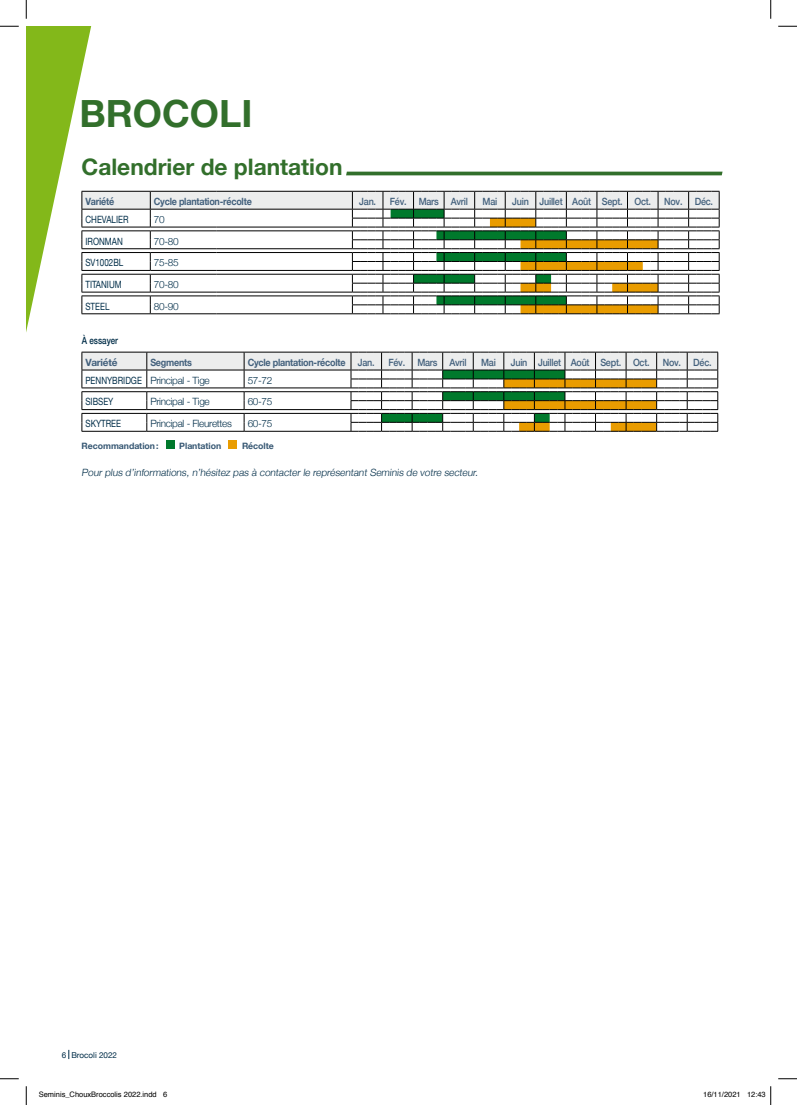
<style>
.page{position:relative;width:797px;height:1105px;background:#fff}
.page>*{position:absolute;margin:0;border:0;box-sizing:border-box;transform-origin:0 0}
.t1{font:700 37.5px "Helvetica Neue";color:#326f2b}
.t2{font:700 22.75px "Helvetica Neue";color:#326f2b}
.t3{font:300 10px "Helvetica Neue";letter-spacing:-.03em;color:#002d48}
.t4{font:500 10px "Helvetica Neue";letter-spacing:-.025em;color:#42607c;scale:.9 1}
.t5{font:700 10px "Helvetica Neue";letter-spacing:-.025em;color:#42607c;scale:.9 1}
.t6{font:10px "Helvetica Neue";color:#002d48;scale:.8 1}
.t7{font:500 10px "Helvetica Neue";color:#002d48;scale:.8 1}
.t8{font:700 10px "Helvetica Neue";letter-spacing:-.025em;color:#42607c}
.t9{font:700 8.75px "Helvetica Neue";letter-spacing:-.005em;color:#365773}
.t10{font:8.12px "Helvetica Neue";color:#002d48}
.t11{font:7.5px "Helvetica";color:#000}
.s1{font-weight:500}
.s2{font-weight:400}
</style>
<div class="page">
<svg style="left:26px;top:26px;width:69px;height:1033px"></svg>
<svg style="left:82px;top:191px;width:638px;height:123px"></svg>
<hr style="left:150px;top:191px;width:66px;height:1px;background:#000">
<hr style="left:216px;top:191px;width:137px;height:1px;background:#000">
<hr style="left:82px;top:209px;width:68px;height:1px;background:#000">
<hr style="left:150px;top:209px;width:66px;height:1px;background:#000">
<hr style="left:216px;top:209px;width:137px;height:1px;background:#000">
<svg style="left:82px;top:345px;width:636px;height:87px"></svg>
<hr style="left:82px;top:370px;width:65px;height:1px;background:#000">
<hr style="left:147px;top:370px;width:97px;height:1px;background:#000">
<hr style="left:244px;top:370px;width:107px;height:1px;background:#000">
<hr style="left:82px;top:352px;width:65px;height:1px;background:#000">
<hr style="left:147px;top:352px;width:97px;height:1px;background:#000">
<hr style="left:244px;top:352px;width:107px;height:1px;background:#000">
<div style="left:166px;top:440px;width:8px;height:9px;background:#00792c"></div>
<div style="left:228px;top:440px;width:9px;height:9px;background:#e99c00"></div>
<hr style="left:346px;top:172px;width:376px;height:3px;background:#326f2b">
<svg style="left:0;top:25px;width:19px;height:2px"></svg>
<svg style="left:778px;top:25px;width:19px;height:2px"></svg>
<svg style="left:0;top:1078px;width:19px;height:1px"></svg>
<svg style="left:778px;top:1078px;width:19px;height:1px"></svg>
<svg style="left:25px;top:0;width:2px;height:19px"></svg>
<svg style="left:25px;top:1086px;width:2px;height:19px"></svg>
<svg style="left:770px;top:0;width:1px;height:19px"></svg>
<svg style="left:770px;top:1086px;width:1px;height:19px"></svg>
<h1 class="t1" style="left:79px;top:84px;width:174px">BROCOLI</h1>
<h2 class="t2" style="left:82px;top:149px;width:262px">Calendrier de plantation</h2>
<p class="t5" style="left:85px;top:194px;width:34px">Variété</p>
<p class="t5" style="left:154px;top:194px;width:110px">Cycle plantation-récolte</p>
<p class="t4" style="left:359px;top:193px;width:20px">Jan.</p>
<p class="t4" style="left:390px;top:193px;width:88px">Fév. Mars Avril</p>
<p class="t4" style="left:482px;top:193px;width:18px">Mai</p>
<p class="t4" style="left:512px;top:193px;width:156px">Juin Juillet Août Sept. Oct.</p>
<p class="t4" style="left:664px;top:193px;width:56px">Nov. Déc.</p>
<p class="t6" style="left:85px;top:212px;width:55px">CHEVALIER</p>
<p class="t3" style="left:154px;top:211px;width:12px">70</p>
<p class="t6" style="left:85px;top:234px;width:48px">IRONMAN</p>
<p class="t3" style="left:154px;top:233px;width:26px">70-80</p>
<p class="t6" style="left:85px;top:255px;width:49px">SV1002BL</p>
<p class="t3" style="left:154px;top:255px;width:26px">75-85</p>
<p class="t6" style="left:85px;top:277px;width:47px">TITANIUM</p>
<p class="t3" style="left:154px;top:276px;width:26px">70-80</p>
<p class="t6" style="left:85px;top:299px;width:32px">STEEL</p>
<p class="t3" style="left:154px;top:298px;width:26px">80-90</p>
<p class="t7" style="left:82px;top:332px;width:47px">À essayer</p>
<p class="t8" style="left:85px;top:354px;width:34px">Variété</p>
<p class="t5" style="left:150px;top:354px;width:48px">Segments</p>
<p class="t5" style="left:248px;top:354px;width:143px">Cycle plantation-récolte <span class="s1">Jan.</span></p>
<p class="t4" style="left:388px;top:354px;width:88px">Fév. Mars Avril</p>
<p class="t4" style="left:481px;top:354px;width:18px">Mai</p>
<p class="t4" style="left:511px;top:354px;width:156px">Juin Juillet Août Sept. Oct.</p>
<p class="t4" style="left:662px;top:354px;width:56px">Nov. Déc.</p>
<p class="t3" style="left:85px;top:372px;width:126px"><span class="s2">PENNYBRIDGE</span> Principal - Tige</p>
<p class="t3" style="left:248px;top:372px;width:26px">57-72</p>
<p class="t6" style="left:85px;top:395px;width:36px">SIBSEY</p>
<p class="t3" style="left:150px;top:394px;width:61px">Principal - Tige</p>
<p class="t3" style="left:248px;top:394px;width:26px">60-75</p>
<p class="t6" style="left:85px;top:416px;width:46px">SKYTREE</p>
<p class="t3" style="left:150px;top:415px;width:83px">Principal - Fleurettes</p>
<p class="t3" style="left:248px;top:415px;width:26px">60-75</p>
<p class="t9" style="left:82px;top:439px;width:78px">Recommandation:</p>
<p class="t9" style="left:179px;top:439px;width:43px">Plantation</p>
<p class="t9" style="left:242px;top:439px;width:33px">Récolte</p>
<p class="t3" style="left:82px;top:464px;width:400px">Pour plus d’informations, n’hésitez pas à contacter le représentant Seminis de votre secteur.</p>
<p class="t10" style="left:62px;top:1049px;width:57px">6 Brocoli 2022</p>
<p class="t11" style="left:39px;top:1089px;width:130px">Seminis_ChouxBroccolis 2022.indd 6</p>
<p class="t11" style="left:703px;top:1089px;width:64px">16/11/2021 12:43</p>
</div>
